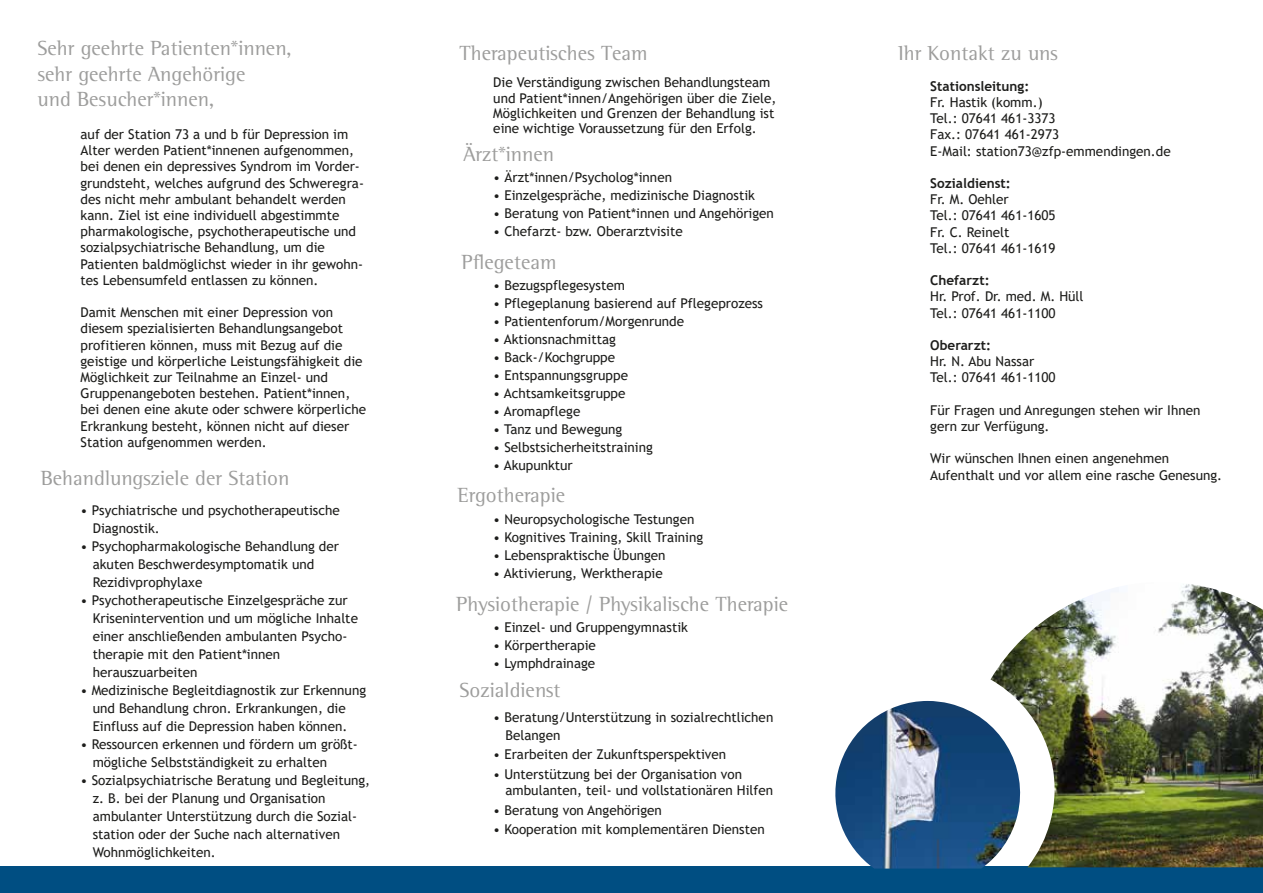
<style>
.page{position:relative;width:1263px;height:893px;background:#fff}
.page>*{position:absolute;margin:0;border:0;box-sizing:border-box;transform-origin:0 0}
.t1{font:21px/25.2px "Rotis Semi Serif Std";color:#9d9d9c}
.t2{font:13.5px/16.2px "Trebuchet MS";color:#1d1d1b}
.t3{font:700 13.5px "Trebuchet MS";color:#1d1d1b}
</style>
<div class="page">
<div style="left:0;top:867px;width:1263px;height:26px;background:#004e82"></div>
<img style="left:829px;top:701px;width:200px;height:168px">
<img style="left:990px;top:584px;width:273px;height:283px">
<h1 class="t1" style="left:38px;top:36px;width:256px">Sehr geehrte Patienten*innen, sehr geehrte Angehörige<br>und Besucher*innen,</h1>
<p class="t2" style="left:81px;top:126px;width:285px">auf der Station 73 a und b für Depression im Alter werden Patient*innenen aufgenommen, bei denen ein depressives Syndrom im Vorder&shy;grundsteht, welches aufgrund des Schweregra&shy;des nicht mehr ambulant behandelt werden kann. Ziel ist eine individuell abgestimmte pharmakologische, psychotherapeutische und sozialpsychiatrische Behandlung, um die Patienten baldmöglichst wieder in ihr gewohn&shy;tes Lebensumfeld entlassen zu können.</p>
<p class="t2" style="left:81px;top:304px;width:287px">Damit Menschen mit einer Depression von diesem spezialisierten Behandlungsangebot profitieren können, muss mit Bezug auf die geistige und körperliche Leistungsfähigkeit die Möglichkeit zur Teilnahme an Einzel- und Gruppenangeboten bestehen. Patient*innen, bei denen eine akute oder schwere körperliche Erkrankung besteht, können nicht auf dieser Station aufgenommen werden.</p>
<h1 class="t1" style="left:41px;top:466px;width:250px">Behandlungsziele der Station</h1>
<p class="t2" style="left:93px;top:501px;width:249px;line-height:18px;text-indent:-12px">• Psychiatrische und psychotherapeutische<br>Diagnostik.</p>
<p class="t2" style="left:93px;top:537px;width:248px;line-height:18px;text-indent:-12px">• Psychopharmakologische Behandlung der akuten Beschwerdesymptomatik und<br>Rezidivprophylaxe</p>
<p class="t2" style="left:93px;top:591px;width:267px;line-height:18px;text-indent:-12px">• Psychotherapeutische Einzelgespräche zur Krisenintervention und um mögliche Inhalte einer anschließenden ambulanten Psycho&shy;therapie mit den Patient*innen herauszuarbeiten</p>
<p class="t2" style="left:93px;top:681px;width:275px;line-height:18px;text-indent:-12px">• Medizinische Begleitdiagnostik zur Erkennung und Behandlung chron. Erkrankungen, die<br>Einfluss auf die Depression haben können.</p>
<p class="t2" style="left:93px;top:735px;width:267px;line-height:18px;text-indent:-12px">• Ressourcen erkennen und fördern um größt&shy;mögliche Selbstständigkeit zu erhalten</p>
<p class="t2" style="left:93px;top:771px;width:279px;line-height:18px;text-indent:-12px">• Sozialpsychiatrische Beratung und Begleitung, z. B. bei der Planung und Organisation ambulanter Unterstützung durch die Sozial&shy;station oder der Suche nach alternativen Wohnmöglichkeiten.</p>
<h1 class="t1" style="left:459px;top:40px;width:189px">Therapeutisches Team</h1>
<p class="t2" style="left:493px;top:75px;width:284px;line-height:15.3px">Die Verständigung zwischen Behandlungsteam und Patient*innen/Angehörigen über die Ziele, Möglichkeiten und Grenzen der Behandlung ist eine wichtige Voraussetzung für den Erfolg.</p>
<p class="t2" style="left:493px;top:169px;width:180px">• Ärzt*innen/Psycholog*innen</p>
<p class="t2" style="left:493px;top:187px;width:263px">• Einzelgespräche, medizinische Diagnostik</p>
<p class="t2" style="left:493px;top:205px;width:282px">• Beratung von Patient*innen und Angehörigen</p>
<p class="t2" style="left:493px;top:223px;width:191px">• Chefarzt- bzw. Oberarztvisite</p>
<h1 class="t1" style="left:463px;top:142px;width:92px">Ärzt*innen</h1>
<h1 class="t1" style="left:461px;top:249px;width:96px">Pflegeteam</h1>
<p class="t2" style="left:493px;top:277px;width:133px">• Bezugspflegesystem</p>
<p class="t2" style="left:493px;top:295px;width:271px">• Pflegeplanung basierend auf Pflegeprozess</p>
<p class="t2" style="left:493px;top:313px;width:192px">• Patientenforum/Morgenrunde</p>
<p class="t2" style="left:493px;top:331px;width:124px">• Aktionsnachmittag</p>
<p class="t2" style="left:493px;top:349px;width:123px">• Back-/Kochgruppe</p>
<p class="t2" style="left:493px;top:367px;width:136px">• Entspannungsgruppe</p>
<p class="t2" style="left:493px;top:385px;width:134px">• Achtsamkeitsgruppe</p>
<p class="t2" style="left:493px;top:403px;width:89px">• Aromapflege</p>
<p class="t2" style="left:493px;top:421px;width:131px">• Tanz und Bewegung</p>
<p class="t2" style="left:493px;top:439px;width:161px">• Selbstsicherheitstraining</p>
<p class="t2" style="left:493px;top:457px;width:81px">• Akupunktur</p>
<h1 class="t1" style="left:457px;top:483px;width:109px">Ergotherapie</h1>
<p class="t2" style="left:493px;top:511px;width:203px">• Neuropsychologische Testungen</p>
<p class="t2" style="left:493px;top:529px;width:211px">• Kognitives Training, Skill Training</p>
<p class="t2" style="left:493px;top:547px;width:174px">• Lebenspraktische Übungen</p>
<p class="t2" style="left:493px;top:565px;width:171px">• Aktivierung, Werktherapie</p>
<h1 class="t1" style="left:456px;top:592px;width:333px">Physiotherapie / Physikalische Therapie</h1>
<p class="t2" style="left:493px;top:619px;width:196px">• Einzel- und Gruppengymnastik</p>
<p class="t2" style="left:493px;top:637px;width:104px">• Körpertherapie</p>
<p class="t2" style="left:493px;top:655px;width:103px">• Lymphdrainage</p>
<h1 class="t1" style="left:459px;top:678px;width:103px">Sozialdienst</h1>
<p class="t2" style="left:505px;top:708px;width:269px;line-height:18px;text-indent:-12px">• Beratung/Unterstützung in sozialrechtlichen<br>Belangen</p>
<p class="t2" style="left:493px;top:746px;width:234px">• Erarbeiten der Zukunftsperspektiven</p>
<p class="t2" style="left:505px;top:765px;width:269px;text-indent:-12px">• Unterstützung bei der Organisation von ambulanten, teil- und vollstationären Hilfen</p>
<p class="t2" style="left:493px;top:802px;width:170px">• Beratung von Angehörigen</p>
<p class="t2" style="left:493px;top:821px;width:273px">• Kooperation mit komplementären Diensten</p>
<h1 class="t1" style="left:898px;top:40px;width:161px">Ihr Kontakt zu uns</h1>
<p class="t3" style="left:930px;top:77px;width:101px">Stationsleitung:</p>
<p class="t2" style="left:930px;top:94px;width:242px">Fr. Hastik (komm.)<br>Tel.: 07641 461-3373<br>Fax.: 07641 461-2973<br>E-Mail: station73@zfp-emmendingen.de</p>
<p class="t3" style="left:930px;top:175px;width:82px">Sozialdienst:</p>
<p class="t2" style="left:930px;top:191px;width:127px">Fr. M. Oehler<br>Tel.: 07641 461-1605<br>Fr. C. Reinelt<br>Tel.: 07641 461-1619</p>
<p class="t3" style="left:930px;top:272px;width:61px">Chefarzt:</p>
<p class="t2" style="left:930px;top:288px;width:155px">Hr. Prof. Dr. med. M. Hüll<br>Tel.: 07641 461-1100</p>
<p class="t3" style="left:930px;top:337px;width:62px">Oberarzt:</p>
<p class="t2" style="left:930px;top:353px;width:127px">Hr. N. Abu Nassar<br>Tel.: 07641 461-1100</p>
<p class="t2" style="left:930px;top:402px;width:272px">Für Fragen und Anregungen stehen wir Ihnen gern zur Verfügung.</p>
<p class="t2" style="left:930px;top:450px;width:293px">Wir wünschen Ihnen einen angenehmen<br>Aufenthalt und vor allem eine rasche Genesung.</p>
</div>
